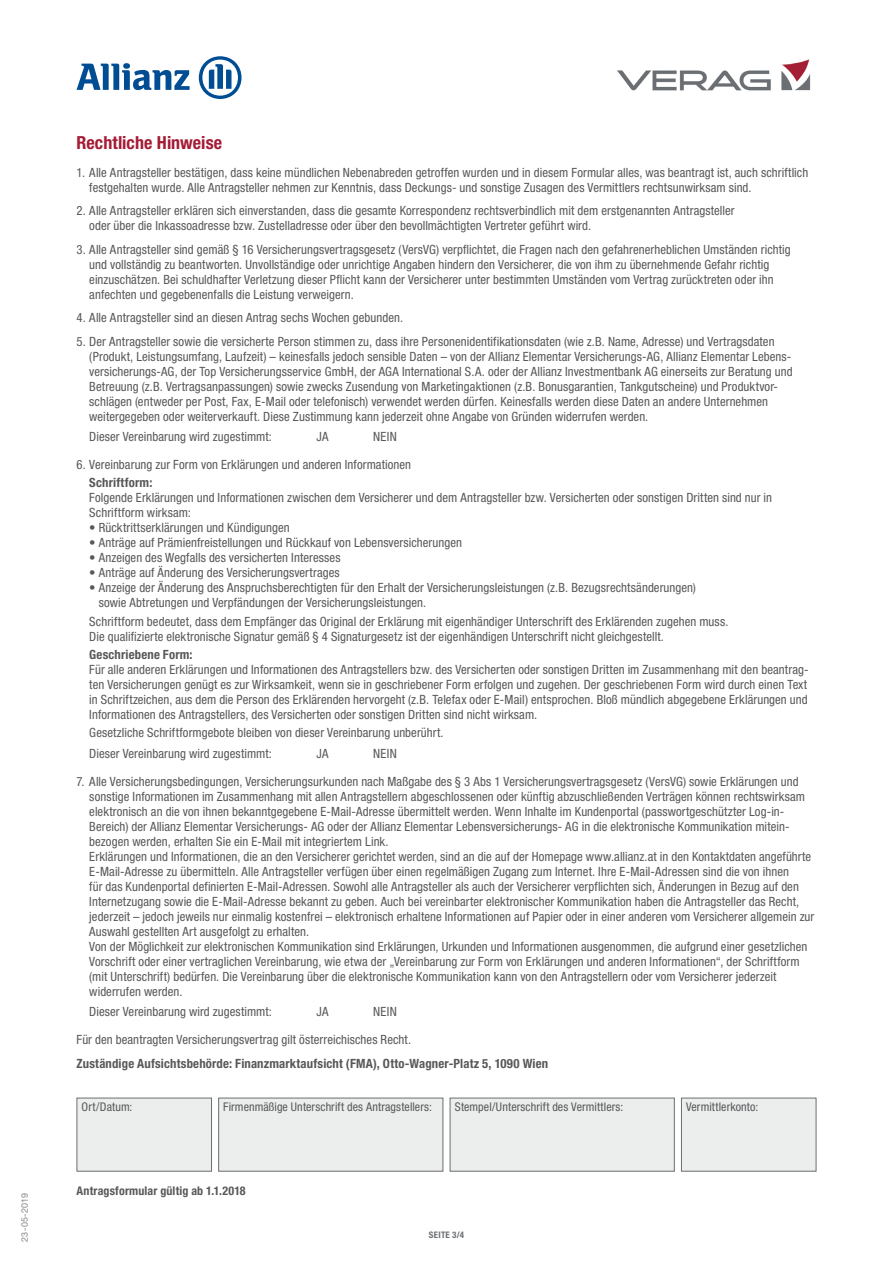
<style>
.page{position:relative;width:893px;height:1263px;background:#fff}
.page>*{position:absolute;margin:0;border:0;box-sizing:border-box;transform-origin:0 0}
.t1{font:700 condensed 18px "Helvetica Neue LT Std";letter-spacing:.005em;color:#a41b35}
.t2{font:condensed 12.75px/15px "Helvetica Neue LT Std";letter-spacing:.005em;color:#58585a}
.t3{font:700 condensed 12.75px "Helvetica Neue LT Std";letter-spacing:.015em;color:#58585a}
.t4{font:condensed 12px "Helvetica Neue LT Std";letter-spacing:.01em;color:#58585a}
.t5{font:700 condensed 12px "Helvetica Neue LT Std";letter-spacing:.015em;color:#58585a}
.t6{font:9px "Helvetica Neue LT Std";letter-spacing:.015em;color:#87888a}
.t7{font:700 condensed 9px "Helvetica Neue LT Std";letter-spacing:.03em;color:#6b6f72}
</style>
<div class="page">
<svg style="left:77px;top:63px;width:113px;height:27px"></svg>
<svg style="left:199px;top:56px;width:43px;height:43px"></svg>
<img style="left:618px;top:59px;width:193px;height:32px">
<div style="left:77px;top:1098px;width:135px;height:73px;background:#eceded"></div>
<div style="left:77px;top:1098px;width:135px;height:73px;border:1px solid #6b6f72"></div>
<div style="left:681px;top:1098px;width:135px;height:73px;background:#eceded"></div>
<div style="left:681px;top:1098px;width:135px;height:73px;border:1px solid #6b6f72"></div>
<div style="left:219px;top:1098px;width:224px;height:73px;background:#eceded"></div>
<div style="left:218px;top:1098px;width:225px;height:73px;border:1px solid #6b6f72"></div>
<div style="left:450px;top:1098px;width:224px;height:73px;background:#eceded"></div>
<div style="left:450px;top:1098px;width:225px;height:73px;border:1px solid #6b6f72"></div>
<p class="t6" style="left:19px;top:1242px;width:50px;rotate:-90deg">23-05-2019</p>
<h1 class="t1" style="left:77px;top:132px;width:147px">Rechtliche Hinweise</h1>
<p class="t2" style="left:89px;top:165px;width:720px;text-indent:-13px">1. Alle Antragsteller bestätigen, dass keine mündlichen Nebenabreden getroffen wurden und in diesem Formular alles, was beantragt ist, auch schriftlich festgehalten wurde. Alle Antragsteller nehmen zur Kenntnis, dass Deckungs- und sonstige Zusagen des Vermittlers rechtsunwirksam sind.</p>
<p class="t2" style="left:89px;top:203px;width:647px;text-indent:-13px">2. Alle Antragsteller erklären sich einverstanden, dass die gesamte Korrespondenz rechtsverbindlich mit dem erstgenannten Antragsteller oder über die Inkassoadresse bzw. Zustelladresse oder über den bevollmächtigten Vertreter geführt wird.</p>
<p class="t2" style="left:89px;top:242px;width:703px;text-indent:-13px">3. Alle Antragsteller sind gemäß § 16 Versicherungsvertragsgesetz (VersVG) verpflichtet, die Fragen nach den gefahrenerheblichen Umständen richtig und vollständig zu beantworten. Unvollständige oder unrichtige Angaben hindern den Versicherer, die von ihm zu übernehmende Gefahr richtig einzuschätzen. Bei schuldhafter Verletzung dieser Pflicht kann der Versicherer unter bestimmten Umständen vom Vertrag zurücktreten oder ihn anfechten und gegebenenfalls die Leistung verweigern.</p>
<p class="t2" style="left:77px;top:310px;width:328px">4. Alle Antragsteller sind an diesen Antrag sechs Wochen gebunden.</p>
<p class="t2" style="left:89px;top:334px;width:705px;text-indent:-13px">5. Der Antragsteller sowie die versicherte Person stimmen zu, dass ihre Personenidentifikationsdaten (wie z.B. Name, Adresse) und Vertragsdaten (Produkt, Leistungsumfang, Laufzeit) – keinesfalls jedoch sensible Daten – von der Allianz Elementar Versicherungs-AG, Allianz Elementar Lebens&shy;versicherungs-AG, der Top Versicherungsservice GmbH, der AGA International S.A. oder der Allianz Investmentbank AG einerseits zur Beratung und Betreuung (z.B. Vertragsanpassungen) sowie zwecks Zusendung von Marketingaktionen (z.B. Bonusgarantien, Tankgutscheine) und Produktvor&shy;schlägen (entweder per Post, Fax, E-Mail oder telefonisch) verwendet werden dürfen. Keinesfalls werden diese Daten an andere Unternehmen weitergegeben oder weiterverkauft. Diese Zustimmung kann jederzeit ohne Angabe von Gründen widerrufen werden.</p>
<p class="t2" style="left:89px;top:429px;width:184px">Dieser Vereinbarung wird zugestimmt:</p>
<p class="t2" style="left:317px;top:429px;width:14px">JA</p>
<p class="t2" style="left:373px;top:429px;width:25px">NEIN</p>
<p class="t2" style="left:77px;top:457px;width:336px">6. Vereinbarung zur Form von Erklärungen und anderen Informationen</p>
<p class="t3" style="left:89px;top:475px;width:65px">Schriftform:</p>
<p class="t2" style="left:89px;top:490px;width:684px">Folgende Erklärungen und Informationen zwischen dem Versicherer und dem Antragsteller bzw. Versicherten oder sonstigen Dritten sind nur in<br>Schriftform wirksam:</p>
<p class="t2" style="left:89px;top:520px;width:202px">• Rücktrittserklärungen und Kündigungen</p>
<p class="t2" style="left:89px;top:535px;width:374px">• Anträge auf Prämienfreistellungen und Rückkauf von Lebensversicherungen</p>
<p class="t2" style="left:89px;top:550px;width:253px">• Anzeigen des Wegfalls des versicherten Interesses</p>
<p class="t2" style="left:89px;top:565px;width:252px">• Anträge auf Änderung des Versicherungsvertrages</p>
<p class="t2" style="left:99px;top:580px;width:599px;text-indent:-9px">• Anzeige der Änderung des Anspruchsberechtigten für den Erhalt der Versicherungsleistungen (z.B. Bezugsrechtsänderungen) sowie Abtretungen und Verpfändungen der Versicherungsleistungen.</p>
<p class="t2" style="left:89px;top:614px;width:641px">Schriftform bedeutet, dass dem Empfänger das Original der Erklärung mit eigenhändiger Unterschrift des Erklärenden zugehen muss.<br>Die qualifizierte elektronische Signatur gemäß § 4 Signaturgesetz ist der eigenhändigen Unterschrift nicht gleichgestellt.</p>
<p class="t3" style="left:89px;top:647px;width:105px">Geschriebene Form:</p>
<p class="t2" style="left:89px;top:662px;width:721px;text-align:justify">Für alle anderen Erklärungen und Informationen des Antragstellers bzw. des Versicherten oder sonstigen Dritten im Zusammenhang mit den beantrag&shy;ten Versicherungen genügt es zur Wirksamkeit, wenn sie in geschriebener Form erfolgen und zugehen. Der geschriebenen Form wird durch einen Text in Schriftzeichen, aus dem die Person des Erklärenden hervorgeht (z.B. Telefax oder E-Mail) entsprochen. Bloß mündlich abgegebene Erklärungen und Informationen des Antragstellers, des Versicherten oder sonstigen Dritten sind nicht wirksam.</p>
<p class="t2" style="left:89px;top:723px;width:356px;line-height:20.5px">Gesetzliche Schriftformgebote bleiben von dieser Vereinbarung unberührt.<br>Dieser Vereinbarung wird zugestimmt:</p>
<p class="t2" style="left:317px;top:746px;width:14px">JA</p>
<p class="t2" style="left:373px;top:746px;width:25px">NEIN</p>
<p class="t2" style="left:89px;top:774px;width:726px;text-indent:-13px">7. Alle Versicherungsbedingungen, Versicherungsurkunden nach Maßgabe des § 3 Abs 1 Versicherungsvertragsgesetz (VersVG) sowie Erklärungen und sonstige Informationen im Zusammenhang mit allen Antragstellern abgeschlossenen oder künftig abzuschließenden Verträgen können rechtswirksam elektronisch an die von ihnen bekanntgegebene E-Mail-Adresse übermittelt werden. Wenn Inhalte im Kundenportal (passwortgeschützter Log-in-Bereich) der Allianz Elementar Versicherungs- AG oder der Allianz Elementar Lebensversicherungs- AG in die elektronische Kommunikation mitein&shy;bezogen werden, erhalten Sie ein E-Mail mit integriertem Link.<br>Erklärungen und Informationen, die an den Versicherer gerichtet werden, sind an die auf der Homepage www.allianz.at in den Kontaktdaten angeführte E-Mail-Adresse zu übermitteln. Alle Antragsteller verfügen über einen regelmäßigen Zugang zum Internet. Ihre E-Mail-Adressen sind die von ihnen<br>für das Kundenportal definierten E-Mail-Adressen. Sowohl alle Antragsteller als auch der Versicherer verpflichten sich, Änderungen in Bezug auf den Internetzugang sowie die E-Mail-Adresse bekannt zu geben. Auch bei vereinbarter elektronischer Kommunikation haben die Antragsteller das Recht, jederzeit – jedoch jeweils nur einmalig kostenfrei – elektronisch erhaltene Informationen auf Papier oder in einer anderen vom Versicherer allgemein zur Auswahl gestellten Art ausgefolgt zu erhalten.<br>Von der Möglichkeit zur elektronischen Kommunikation sind Erklärungen, Urkunden und Informationen ausgenommen, die aufgrund einer gesetzlichen Vorschrift oder einer vertraglichen Vereinbarung, wie etwa der „Vereinbarung zur Form von Erklärungen und anderen Informationen“, der Schriftform (mit Unterschrift) bedürfen. Die Vereinbarung über die elektronische Kommunikation kann von den Antragstellern oder vom Versicherer jederzeit widerrufen werden.</p>
<p class="t2" style="left:89px;top:1004px;width:184px">Dieser Vereinbarung wird zugestimmt:</p>
<p class="t2" style="left:317px;top:1004px;width:14px">JA</p>
<p class="t2" style="left:77px;top:998px;width:336px;line-height:27.8px;text-indent:297px">NEIN<br>Für den beantragten Versicherungsvertrag gilt österreichisches Recht.</p>
<p class="t3" style="left:77px;top:1055px;width:473px">Zuständige Aufsichtsbehörde: Finanzmarktaufsicht (FMA), Otto-Wagner-Platz 5, 1090 Wien</p>
<p class="t4" style="left:82px;top:1100px;width:52px">Ort/Datum:</p>
<p class="t4" style="left:223px;top:1100px;width:210px">Firmenmäßige Unterschrift des Antragstellers:</p>
<p class="t4" style="left:455px;top:1100px;width:170px">Stempel/Unterschrift des Vermittlers:</p>
<p class="t4" style="left:686px;top:1100px;width:74px">Vermittlerkonto:</p>
<p class="t5" style="left:77px;top:1183px;width:170px">Antragsformular gültig ab 1.1.2018</p>
<p class="t7" style="left:429px;top:1229px;width:37px">SEITE 3/4</p>
</div>
